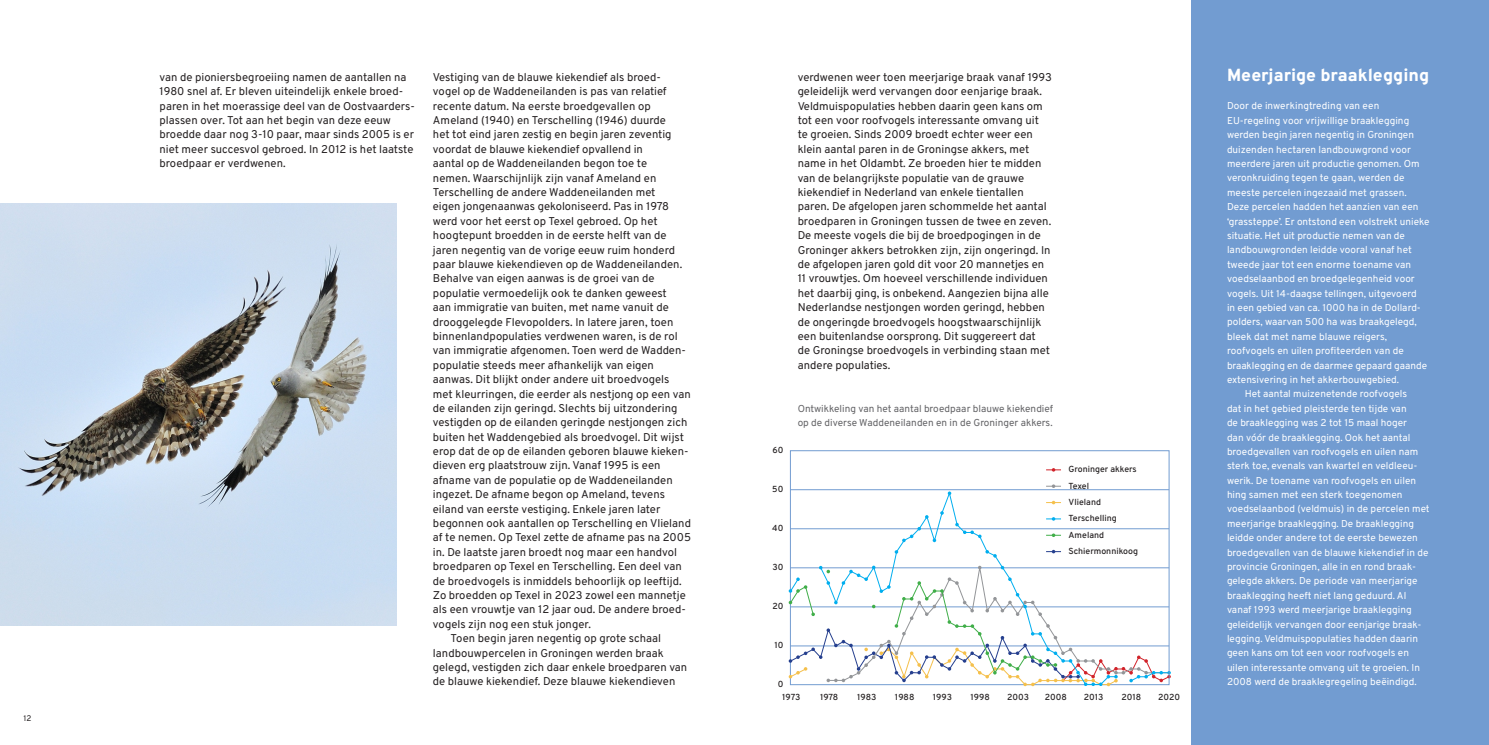
<style>
.page{position:relative;width:1489px;height:745px;background:#fff}
.page>*{position:absolute;margin:0;border:0;box-sizing:border-box;transform-origin:0 0}
.t1{font:800 17.5px "Overpass";color:#fff}
.t2{font:11.25px/14.4px "Overpass";color:#231f20}
.t3{font:10px/14.4px "Overpass";color:#fff}
.t4{font:10px/13.8px "Overpass";color:#636366}
.t5{font:500 8.75px "Overpass";color:#231f20}
.t6{font:8.12px "Overpass";color:#231f20}
</style>
<div class="page">
<div style="left:1191px;top:0;width:297px;height:744px;background:#729cd1"></div>
<img style="left:0;top:203px;width:396px;height:422px">
<hr style="left:790px;top:528px;width:378px;height:1px;background:#729cd1">
<hr style="left:790px;top:489px;width:378px;height:1px;background:#729cd1">
<svg style="left:819px;top:492px;width:297px;height:71px"></svg>
<svg style="left:894px;top:550px;width:4px;height:3px"></svg>
<svg style="left:932px;top:538px;width:4px;height:4px"></svg>
<svg style="left:902px;top:526px;width:18px;height:16px"></svg>
<svg style="left:955px;top:522px;width:26px;height:15px"></svg>
<svg style="left:985px;top:549px;width:11px;height:8px"></svg>
<svg style="left:788px;top:563px;width:382px;height:122px"></svg>
<svg style="left:1046px;top:468px;width:14px;height:3px"></svg>
<svg style="left:1046px;top:484px;width:14px;height:3px"></svg>
<svg style="left:1046px;top:500px;width:14px;height:4px"></svg>
<svg style="left:1046px;top:517px;width:14px;height:3px"></svg>
<svg style="left:1046px;top:533px;width:14px;height:3px"></svg>
<svg style="left:1046px;top:549px;width:14px;height:4px"></svg>
<p class="t6" style="left:23px;top:711px;width:10px">12</p>
<p class="t2" style="left:159px;top:69px;width:257px">van de pioniersbegroeiing namen de aantallen na 1980 snel af. Er bleven uiteindelijk enkele broed&shy;paren in het moerassige deel van de Oostvaarders&shy;plassen over. Tot aan het begin van deze eeuw broedde daar nog 3-10 paar, maar sinds 2005 is er niet meer succesvol gebroed. In 2012 is het laatste broedpaar er verdwenen.</p>
<p class="t2" style="left:433px;top:69px;width:260px">Vestiging van de blauwe kiekendief als broed&shy;vogel op de Waddeneilanden is pas van relatief recente datum. Na eerste broedgevallen op Ameland (1940) en Terschelling (1946) duurde<br>het tot eind jaren zestig en begin jaren zeventig voordat de blauwe kiekendief opvallend in<br>aantal op de Waddeneilanden begon toe te<br>nemen. Waarschijnlijk zijn vanaf Ameland en Terschelling de andere Waddeneilanden met<br>eigen jongenaanwas gekoloniseerd. Pas in 1978 werd voor het eerst op Texel gebroed. Op het hoogtepunt broedden in de eerste helft van de jaren negentig van de vorige eeuw ruim honderd paar blauwe kiekendieven op de Waddeneilanden.<br>Behalve van eigen aanwas is de groei van de populatie vermoedelijk ook te danken geweest<br>aan immigratie van buiten, met name vanuit de drooggelegde Flevopolders. In latere jaren, toen binnenlandpopulaties verdwenen waren, is de rol van immigratie afgenomen. Toen werd de Wadden&shy;populatie steeds meer afhankelijk van eigen aanwas. Dit blijkt onder andere uit broedvogels met kleurringen, die eerder als nestjong op een van de eilanden zijn geringd. Slechts bij uitzondering vestigden op de eilanden geringde nestjongen zich buiten het Waddengebied als broedvogel. Dit wijst erop dat de op de eilanden geboren blauwe kieken&shy;dieven erg plaatstrouw zijn. Vanaf 1995 is een afname van de populatie op de Waddeneilanden ingezet. De afname begon op Ameland, tevens eiland van eerste vestiging. Enkele jaren later begonnen ook aantallen op Terschelling en Vlieland af te nemen. Op Texel zette de afname pas na 2005 in. De laatste jaren broedt nog maar een handvol broedparen op Texel en Terschelling. Een deel van de broedvogels is inmiddels behoorlijk op leeftijd.<br>Zo broedden op Texel in 2023 zowel een mannetje als een vrouwtje van 12 jaar oud. De andere broed&shy;vogels zijn nog een stuk jonger.</p>
<p class="t2" style="left:433px;top:630px;width:256px;text-indent:18px">Toen begin jaren negentig op grote schaal landbouwpercelen in Groningen werden braak gelegd, vestigden zich daar enkele broedparen van de blauwe kiekendief. Deze blauwe kiekendieven</p>
<p class="t2" style="left:797px;top:69px;width:256px">verdwenen weer toen meerjarige braak vanaf 1993 geleidelijk werd vervangen door eenjarige braak.<br>Veldmuispopulaties hebben daarin geen kans om tot een voor roofvogels interessante omvang uit<br>te groeien. Sinds 2009 broedt echter weer een klein aantal paren in de Groningse akkers, met name in het Oldambt. Ze broeden hier te midden van de belangrijkste populatie van de grauwe kiekendief in Nederland van enkele tientallen paren. De afgelopen jaren schommelde het aantal broedparen in Groningen tussen de twee en zeven.<br>De meeste vogels die bij de broedpogingen in de Groninger akkers betrokken zijn, zijn ongeringd. In de afgelopen jaren gold dit voor 20 mannetjes en 11 vrouwtjes. Om hoeveel verschillende individuen het daarbij ging, is onbekend. Aangezien bijna alle Nederlandse nestjongen worden geringd, hebben de ongeringde broedvogels hoogstwaarschijnlijk een buitenlandse oorsprong. Dit suggereert dat<br>de Groningse broedvogels in verbinding staan met andere populaties.</p>
<p class="t1" style="left:1226px;top:60px;width:204px">Meerjarige braaklegging</p>
<p class="t3" style="left:1226px;top:98px;width:204px">Door de inwerkingtreding van een<br>EU- regeling voor vrijwillige braaklegging werden begin jaren negentig in Groningen duizenden hectaren landbouwgrond voor meerdere jaren uit productie genomen. Om veronkruiding tegen te gaan, werden de meeste percelen ingezaaid met grassen.<br>Deze percelen hadden het aanzien van een ‘grassteppe’. Er ontstond een volstrekt unieke situatie. Het uit productie nemen van de landbouwgronden leidde vooral vanaf het tweede jaar tot een enorme toename van voedselaanbod en broedgelegenheid voor vogels. Uit 14-daagse tellingen, uitgevoerd<br>in een gebied van ca. 1000 ha in de Dollard&shy;polders, waarvan 500 ha was braakgelegd, bleek dat met name blauwe reigers, roofvogels en uilen profiteerden van de braaklegging en de daarmee gepaard gaande extensivering in het akkerbouwgebied.</p>
<p class="t3" style="left:1226px;top:386px;width:204px;text-indent:18px">Het aantal muizenetende roofvogels<br>dat in het gebied pleisterde ten tijde van<br>de braaklegging was 2 tot 15 maal hoger<br>dan vóór de braaklegging. Ook het aantal broedgevallen van roofvogels en uilen nam sterk toe, evenals van kwartel en veldleeu&shy;werik. De toename van roofvogels en uilen hing samen met een sterk toegenomen voedselaanbod (veldmuis) in de percelen met meerjarige braaklegging. De braaklegging leidde onder andere tot de eerste bewezen broedgevallen van de blauwe kiekendief in de provincie Groningen, alle in en rond braak&shy;gelegde akkers. De periode van meerjarige braaklegging heeft niet lang geduurd. Al vanaf 1993 werd meerjarige braaklegging geleidelijk vervangen door eenjarige braak&shy;legging. Veldmuispopulaties hadden daarin geen kans om tot een voor roofvogels en uilen interessante omvang uit te groeien. In 2008 werd de braaklegregeling beëindigd.</p>
<p class="t4" style="left:797px;top:401px;width:257px">Ontwikkeling van het aantal broedpaar blauwe kiekendief op de diverse Waddeneilanden en in de Groninger akkers.</p>
<p class="t5" style="left:772px;top:442px;width:12px">60</p>
<p class="t5" style="left:1068px;top:462px;width:70px">Groninger akkers</p>
<p class="t5" style="left:1068px;top:478px;width:22px">Texel</p>
<p class="t5" style="left:1068px;top:494px;width:34px">Vlieland</p>
<p class="t5" style="left:1068px;top:511px;width:50px">Terschelling</p>
<p class="t5" style="left:1068px;top:527px;width:37px">Ameland</p>
<p class="t5" style="left:1068px;top:543px;width:71px">Schiermonnikoog</p>
<p class="t5" style="left:772px;top:481px;width:13px">50</p>
<p class="t5" style="left:772px;top:520px;width:13px">40</p>
<p class="t5" style="left:772px;top:559px;width:12px">30</p>
<p class="t5" style="left:772px;top:598px;width:13px">20</p>
<p class="t5" style="left:774px;top:637px;width:11px">10</p>
<p class="t5" style="left:777px;top:676px;width:7px">0</p>
<p class="t5" style="left:782px;top:689px;width:20px">1973</p>
<p class="t5" style="left:820px;top:689px;width:20px">1978</p>
<p class="t5" style="left:857px;top:689px;width:21px">1983</p>
<p class="t5" style="left:895px;top:689px;width:21px">1988</p>
<p class="t5" style="left:932px;top:689px;width:21px">1993</p>
<p class="t5" style="left:970px;top:689px;width:21px">1998</p>
<p class="t5" style="left:1007px;top:689px;width:23px">2003</p>
<p class="t5" style="left:1044px;top:689px;width:24px">2008</p>
<p class="t5" style="left:1083px;top:689px;width:21px">2013</p>
<p class="t5" style="left:1121px;top:689px;width:21px">2018</p>
<p class="t5" style="left:1158px;top:689px;width:24px">2020</p>
</div>
